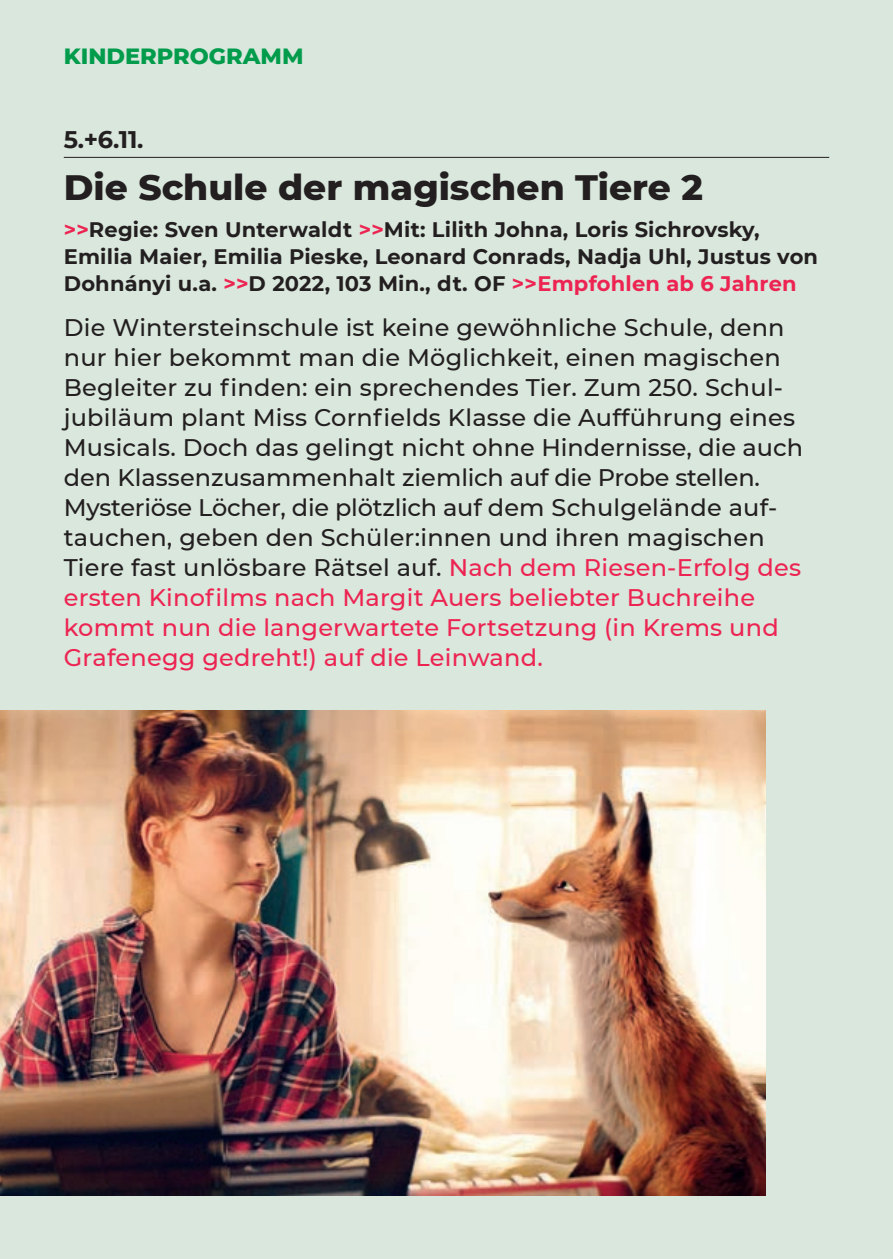
<style>
.page{position:relative;width:893px;height:1259px;background:#d9e7dd}
.page>*{position:absolute;margin:0;border:0;box-sizing:border-box;transform-origin:0 0}
.t1{font:800 36px "Montserrat";color:#231f20}
.t2{font:500 24px/30px "Montserrat";letter-spacing:.01em;color:#231f20}
.t3{font:700 24px "Montserrat";color:#231f20}
.t4{font:800 22.5px "Montserrat";color:#009c4b}
.t5{font:700 21px/27px "Montserrat";letter-spacing:.01em;color:#231f20}
.s1{color:#ed2452}
</style>
<div class="page">
<hr style="left:64px;top:157px;width:765px;height:1px;background:#231f20">
<img style="left:0;top:710px;width:765px;height:485px">
<p class="t4" style="left:64px;top:40px;width:241px">KINDERPROGRAMM</p>
<p class="t3" style="left:64px;top:122px;width:81px">5.+6.11.</p>
<h1 class="t1" style="left:64px;top:161px;width:641px">Die Schule der magischen Tiere 2</h1>
<p class="t5" style="left:64px;top:215px;width:756px"><span class="s1">&gt;&gt;</span>Regie: Sven Unterwaldt <span class="s1">&gt;&gt;</span>Mit: Lilith Johna, Loris Sichrovsky,<br>Emilia Maier, Emilia Pieske, Leonard Conrads, Nadja Uhl, Justus von<br>Dohnányi u.a. <span class="s1">&gt;&gt;</span>D 2022, 103 Min., dt. OF <span class="s1">&gt;&gt;Empfohlen ab 6 Jahren</span></p>
<p class="t2" style="left:64px;top:311px;width:741px">Die Wintersteinschule ist keine gewöhnliche Schule, denn nur hier bekommt man die Möglichkeit, einen magischen Begleiter zu finden: ein sprechendes Tier. Zum 250. Schul&shy;jubiläum plant Miss Cornfields Klasse die Aufführung eines Musicals. Doch das gelingt nicht ohne Hindernisse, die auch den Klassenzusammenhalt ziemlich auf die Probe stellen.<br>Mysteriöse Löcher, die plötzlich auf dem Schulgelände auf&shy;tauchen, geben den Schüler:innen und ihren magischen Tiere fast unlösbare Rätsel auf. <span class="s1">Nach dem Riesen-Erfolg des ersten Kinofilms nach Margit Auers beliebter Buchreihe kommt nun die langerwartete Fortsetzung (in Krems und Grafenegg gedreht!) auf die Leinwand.</span></p>
</div>
